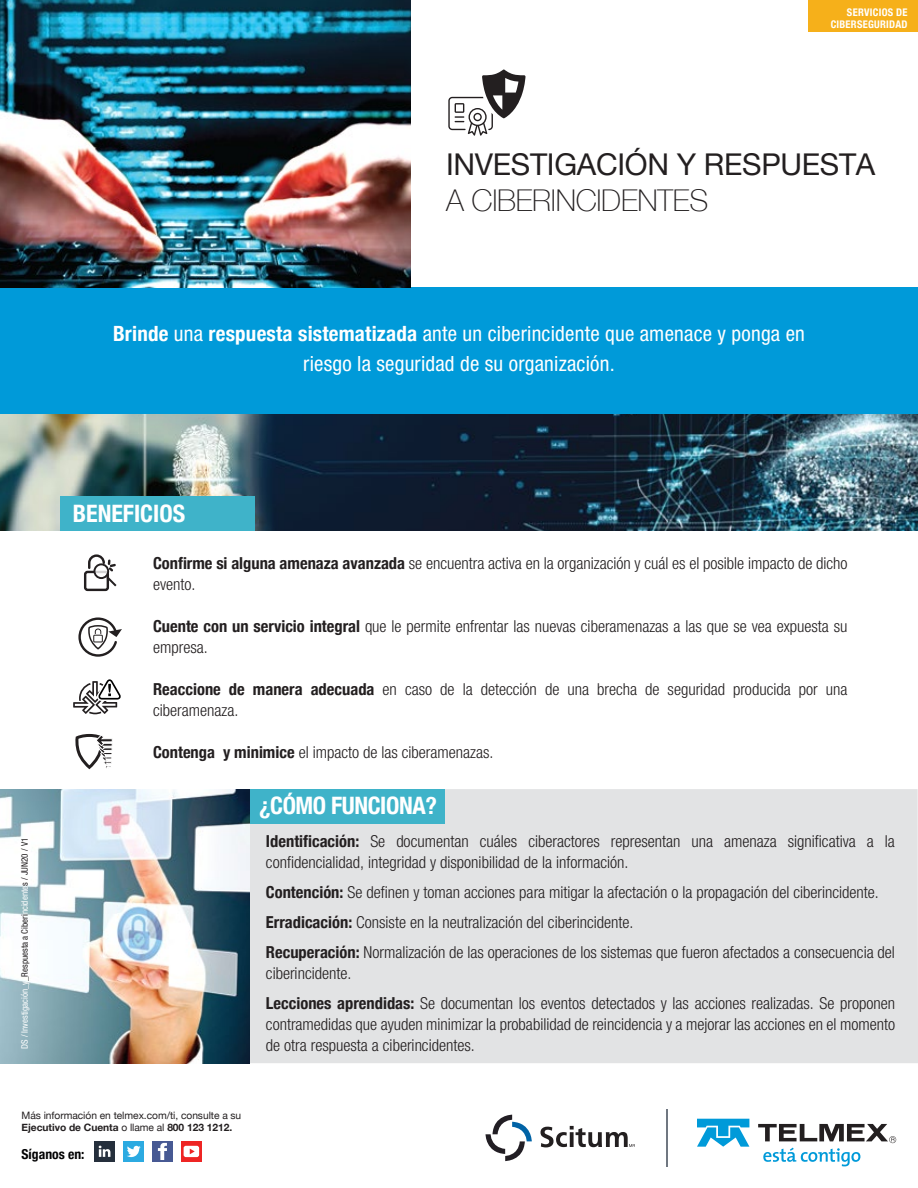
<style>
.page{position:relative;width:918px;height:1188px;background:#fff}
.page>*{position:absolute;margin:0;border:0;box-sizing:border-box;transform-origin:0 0}
.t1{font:30px "Helvetica Neue";letter-spacing:-.01em;color:#231f20}
.t2{font:100 30px "Helvetica Neue";letter-spacing:-.01em;color:#231f20}
.t3{font:700 condensed 24px "Helvetica Neue";letter-spacing:-.015em;color:#fff}
.t4{font:condensed 21px/30px "Helvetica Neue";letter-spacing:.01em;color:#fff;text-align:center}
.t5{font:300 condensed 16.5px/21px "Helvetica Neue";color:#231f20}
.t6{font:700 condensed 13.65px "Helvetica Neue";color:#020203}
.t7{font:700 condensed 12px "Helvetica Neue";letter-spacing:.025em;color:#fff}
.t8{font:700 condensed 10.5px/12.6px "Helvetica Neue";letter-spacing:.025em;color:#fff;text-align:right}
.t9{font:10.2px/12.3px "Helvetica Neue";letter-spacing:-.005em;color:#231f20}
.t10{font:condensed 9px "Helvetica Neue";color:#231f20}
.s1{font-weight:700}
.s2{color:#fff}
</style>
<div class="page">
<img style="left:0;top:414px;width:918px;height:117px">
<div style="left:0;top:288px;width:918px;height:126px;background:#009ad9"></div>
<div style="left:250px;top:789px;width:668px;height:274px;background:#e2e3e4"></div>
<div style="left:250px;top:789px;width:195px;height:34px;background:#3fb3c9"></div>
<div style="left:60px;top:497px;width:195px;height:34px;background:#3fb3c9"></div>
<img style="left:0;top:789px;width:250px;height:274px">
<img style="left:0;top:0;width:410px;height:288px">
<div style="left:809px;top:0;width:109px;height:32px;background:#f6b01a"></div>
<svg style="left:78px;top:617px;width:44px;height:40px"></svg>
<div style="left:123px;top:1141px;width:21px;height:21px;background:#2caae1"></div>
<svg style="left:127px;top:1146px;width:14px;height:11px"></svg>
<div style="left:94px;top:1141px;width:21px;height:21px;background:#252f3c"></div>
<svg style="left:99px;top:1146px;width:11px;height:11px"></svg>
<div style="left:152px;top:1141px;width:21px;height:21px;background:#475993"></div>
<svg style="left:158px;top:1143px;width:9px;height:17px"></svg>
<svg style="left:181px;top:1141px;width:21px;height:21px"></svg>
<div style="left:184px;top:1146px;width:15px;height:11px;background:#fff;border-radius:2px"></div>
<svg style="left:190px;top:1149px;width:5px;height:5px"></svg>
<svg style="left:697px;top:1119px;width:52px;height:28px"></svg>
<svg style="left:758px;top:1124px;width:138px;height:42px"></svg>
<hr style="left:666px;top:1109px;width:1px;height:57px;background:#111d2e">
<svg style="left:486px;top:1115px;width:46px;height:46px"></svg>
<svg style="left:541px;top:1126px;width:94px;height:21px"></svg>
<svg style="left:448px;top:70px;width:78px;height:66px"></svg>
<svg style="left:73px;top:679px;width:48px;height:36px"></svg>
<div style="left:84px;top:571px;width:25px;height:20px;border:2px solid #231f20;border-radius:2px"></div>
<svg style="left:107px;top:576px;width:9px;height:10px"></svg>
<svg style="left:87px;top:554px;width:29px;height:25px"></svg>
<svg style="left:75px;top:734px;width:38px;height:35px"></svg>
<p class="t8" style="left:831px;top:5px;width:78px">SERVICIOS DE<br>CIBERSEGURIDAD</p>
<p class="t7" style="left:842px;top:10px;width:62px">XXXXXXXXX</p>
<h1 class="t1" style="left:446px;top:146px;width:431px">INVESTIGACIÓN Y RESPUESTA</h1>
<h1 class="t2" style="left:446px;top:177px;width:264px">A CIBERINCIDENTES</h1>
<p class="t4" style="left:113px;top:318px;width:693px"><span class="s1">Brinde</span> una <span class="s1">respuesta sistematizada</span> ante un ciberincidente que amenace y ponga en riesgo la seguridad de su organización.</p>
<h2 class="t3" style="left:73px;top:494px;width:114px">BENEFICIOS</h2>
<p class="t5" style="left:153px;top:552px;width:696px"><span class="s1">Confirme si alguna amenaza avanzada</span> se encuentra activa en la organización y cuál es el posible impacto de dicho evento.</p>
<p class="t5" style="left:153px;top:615px;width:696px"><span class="s1">Cuente con un servicio integral</span> que le permite enfrentar las nuevas ciberamenazas a las que se vea expuesta su empresa.</p>
<p class="t5" style="left:153px;top:678px;width:696px"><span class="s1">Reaccione de manera adecuada</span> en caso de la detección de una brecha de seguridad producida por una ciberamenaza.</p>
<p class="t5" style="left:153px;top:741px;width:342px"><span class="s1">Contenga y minimice</span> el impacto de las ciberamenazas.</p>
<p class="t10" style="left:20px;top:1049px;width:213px;rotate:-90deg"><span class="s2">DS / Investigación_y</span>_Respuesta a Ciberi<span class="s2">ncidente</span>s / JUN20 / V1</p>
<h2 class="t3" style="left:259px;top:786px;width:179px">¿CÓMO FUNCIONA?</h2>
<p class="t5" style="left:266px;top:830px;width:631px"><span class="s1">Identificación:</span> Se documentan cuáles ciberactores representan una amenaza significativa a la confidencialidad, integridad y disponibilidad de la información.</p>
<p class="t5" style="left:266px;top:877px;width:631px;line-height:30px"><span class="s1">Contención:</span> Se definen y toman acciones para mitigar la afectación o la propagación del ciberincidente.<br><span class="s1">Erradicación:</span> Consiste en la neutralización del ciberincidente.<br><span class="s1">Recuperación:</span> Normalización de las operaciones de los sistemas que fueron afectados a consecuencia del</p>
<p class="t5" style="left:266px;top:958px;width:631px;line-height:30px">ciberincidente.<br><span class="s1">Lecciones aprendidas:</span> Se documentan los eventos detectados y las acciones realizadas. Se proponen</p>
<p class="t5" style="left:266px;top:1013px;width:631px">contramedidas que ayuden minimizar la probabilidad de reincidencia y a mejorar las acciones en el momento de otra respuesta a ciberincidentes.</p>
<p class="t9" style="left:22px;top:1109px;width:221px">Más información en telmex.com/ti, consulte a su<br><span class="s1">Ejecutivo de Cuenta</span> o llame al <span class="s1">800 123 1212.</span></p>
<p class="t6" style="left:22px;top:1143px;width:65px">Síganos en:</p>
</div>
